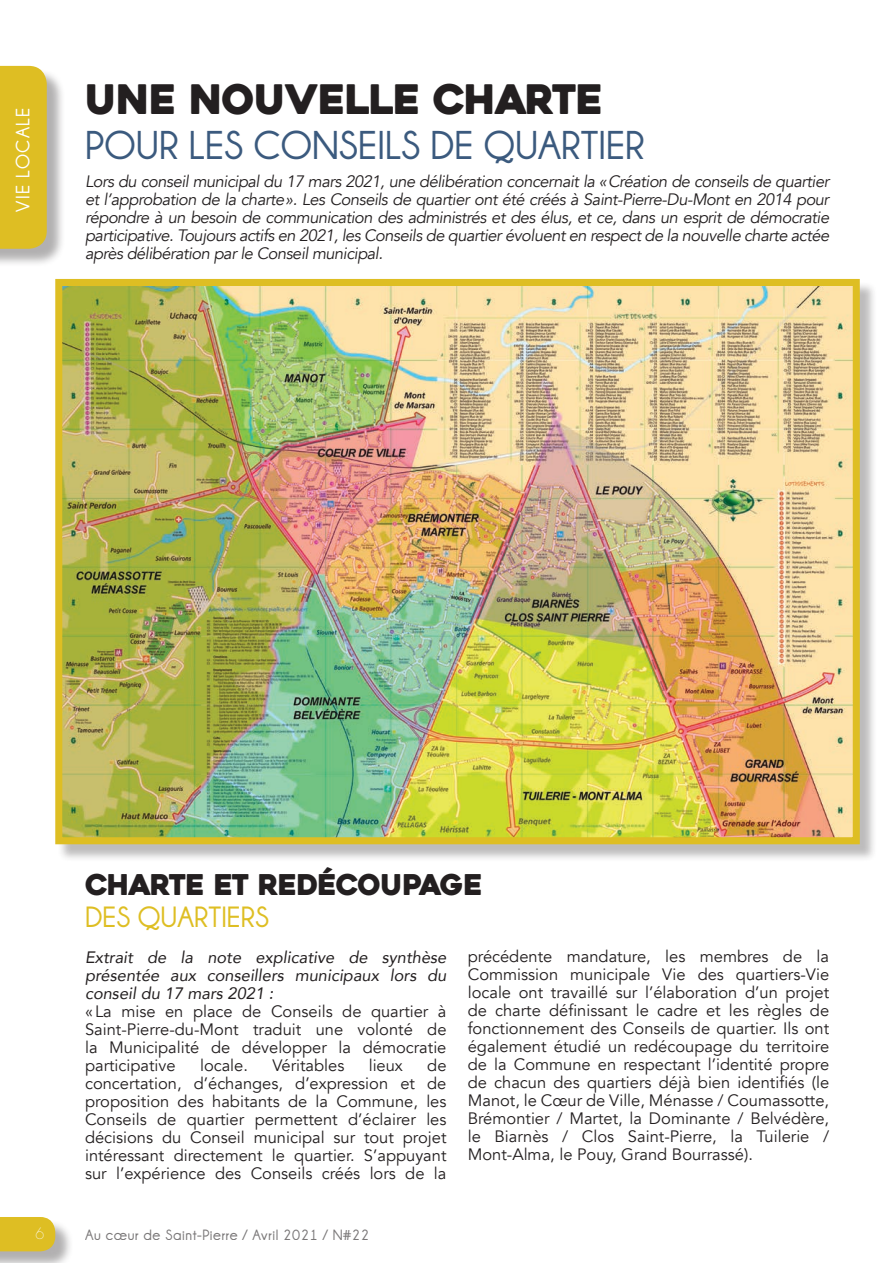
<style>
.page{position:relative;width:893px;height:1263px;background:#fff}
.page>*{position:absolute;margin:0;border:0;box-sizing:border-box;transform-origin:0 0}
.t1{font:700 40.5px "Champagne&Limousines";color:#3b5a7e}
.t2{font:40.5px "Heavitas";letter-spacing:-.02em;color:#231f20}
.t3{font:700 29.55px "Champagne&Limousines";color:#debe23}
.t4{font:28.5px "Heavitas";letter-spacing:-.02em;color:#231f20}
.t5{font:700 19.5px "Champagne&Limousines";letter-spacing:.07em;color:#fff}
.t6{font:16.5px/18px "Avenir";color:#231f20;text-align:justify}
.t7{font:italic 16.5px/18px "Avenir";letter-spacing:-.03em;color:#231f20;text-align:justify}
.t8{font:italic 16.5px/18px "Avenir";color:#231f20;text-align:justify}
.t9{font:100 16.5px "Leaner";color:#fff}
.t10{font:700 15px "Champagne&Limousines";letter-spacing:.04em;color:#231f20}
</style>
<div class="page">
<div style="left:57px;top:281px;width:820px;height:581px;background:#231f20;opacity:.3"></div>
<img style="left:63px;top:287px;width:789px;height:549px">
<div style="left:55px;top:279px;width:805px;height:565px;border:7px solid #debe23"></div>
<div style="left:0;top:68px;width:66px;height:199px;background:#231f20;opacity:.35"></div>
<div style="left:0;top:66px;width:47px;height:183px;background:#debe23"></div>
<div style="left:0;top:1219px;width:74px;height:44px;background:#231f20;opacity:.35"></div>
<div style="left:0;top:1217px;width:55px;height:34px;background:#debe23"></div>
<p class="t5" style="left:12px;top:212px;width:106px;rotate:-90deg">VIE LOCALE</p>
<h1 class="t2" style="left:85px;top:75px;width:520px">UNE NOUVELLE CHARTE</h1>
<h1 class="t1" style="left:85px;top:123px;width:561px">POUR LES CONSEILS DE QUARTIER</h1>
<p class="t7" style="left:85px;top:172px;width:746px">Lors du conseil municipal du 17 mars 2021, une délibération concernait la «Création de conseils de quartier et l’approbation de la charte». Les Conseils de quartier ont été créés à Saint-Pierre-Du-Mont en 2014 pour répondre à un besoin de communication des administrés et des élus, et ce, dans un esprit de démocratie participative. Toujours actifs en 2021, les Conseils de quartier évoluent en respect de la nouvelle charte actée après délibération par le Conseil municipal.</p>
<p class="t9" style="left:35px;top:1225px;width:11px">6</p>
<h3 class="t4" style="left:85px;top:867px;width:399px">CHARTE ET REDÉCOUPAGE</h3>
<h2 class="t3" style="left:85px;top:901px;width:186px">DES QUARTIERS</h2>
<p class="t8" style="left:85px;top:948px;width:363px">Extrait de la note explicative de synthèse présentée aux conseillers municipaux lors du conseil du 17 mars 2021 :</p>
<p class="t6" style="left:85px;top:1002px;width:363px">«La mise en place de Conseils de quartier à Saint-Pierre-du-Mont traduit une volonté de la Municipalité de développer la démocratie participative</p>
<p class="t6" style="left:85px;top:1056px;width:363px;text-indent:342px">de concertation, d’échanges, d’expression et de proposition des habitants de la Commune, les Conseils de quartier permettent d’éclairer les décisions du Conseil municipal sur tout projet intéressant directement le quartier. S’appuyant sur l’expérience des Conseils créés lors de la</p>
<p class="t6" style="left:200px;top:1056px;width:49px">locale.</p>
<p class="t6" style="left:272px;top:1056px;width:74px">Véritables</p>
<p class="t6" style="left:369px;top:1056px;width:36px">lieux</p>
<p class="t10" style="left:85px;top:1226px;width:286px">Au cœur de Saint-Pierre / Avril 2021 / N#22</p>
<p class="t6" style="left:468px;top:947px;width:363px">précédente mandature, les membres de la Commission municipale Vie des quartiers-Vie locale ont travaillé sur l’élaboration d’un projet de charte définissant le cadre et les règles de fonctionnement des Conseils de quartier. Ils ont également étudié un redécoupage du territoire de la Commune en respectant l’identité propre de chacun des quartiers déjà bien identifiés (le Manot, le Cœur de Ville, Ménasse / Coumassotte, Brémontier / Martet, la Dominante / Belvédère, le Biarnès / Clos Saint-Pierre, la Tuilerie / Mont-Alma, le Pouy, Grand Bourrassé).</p>
</div>
